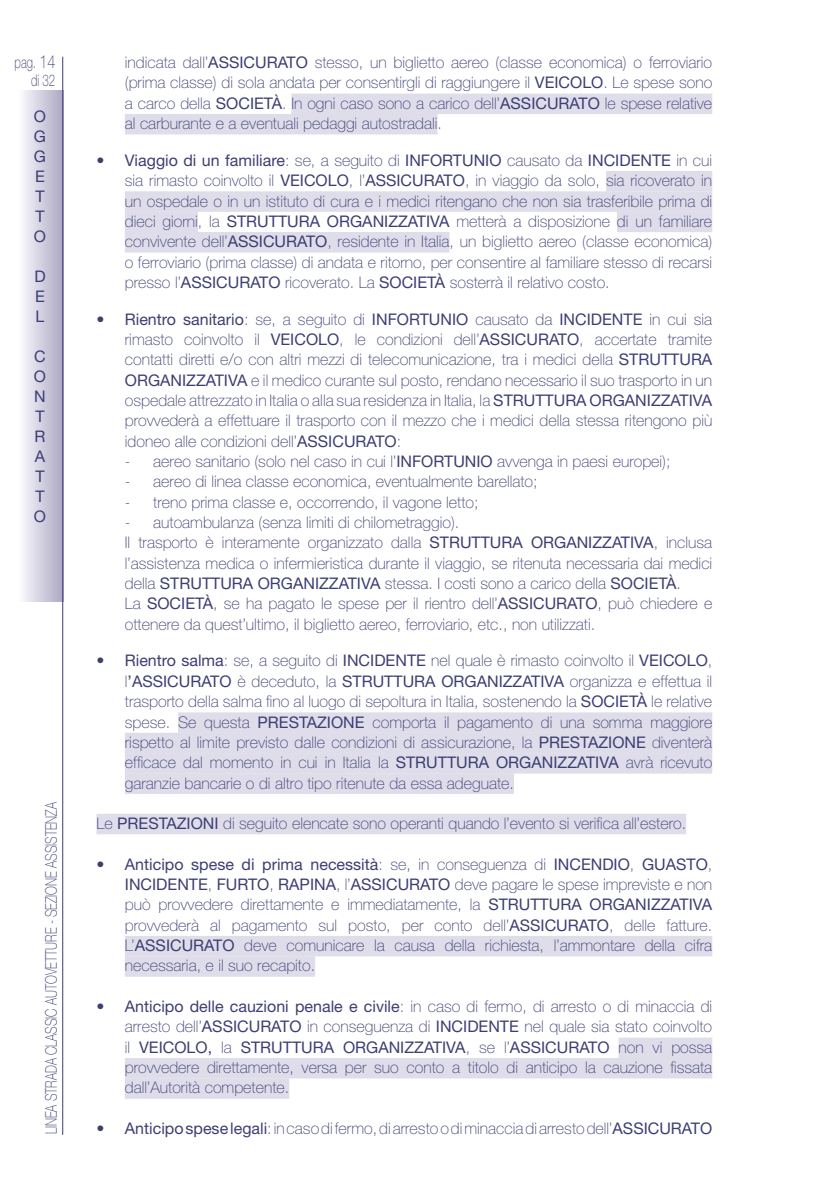
<style>
.page{position:relative;width:840px;height:1191px;background:#fff}
.page>*{position:absolute;margin:0;border:0;box-sizing:border-box;transform-origin:0 0}
.t1{font:100 16.2px/18px "Helvetica Neue LT Std";color:#3c3e73;text-align:right;scale:.71 1}
.t2{font:100 16px/20.4px "Helvetica Neue LT Std";color:#3c3e73;text-align:justify}
.t3{font:100 16px "Helvetica Neue LT Std";color:#3c3e73;scale:.74 1}
.t4{font:16px/20px "Helvetica Neue LT Std";color:#3c3e73;text-align:justify}
.s1{font-size:18px}
.s2{font-weight:400}
</style>
<div class="page">
<div style="left:291px;top:94px;width:420px;height:20px;background:#dfddea"></div>
<div style="left:125px;top:114px;width:312px;height:20px;background:#dfddea"></div>
<div style="left:605px;top:171px;width:106px;height:20px;background:#dfddea"></div>
<div style="left:125px;top:191px;width:586px;height:21px;background:#dfddea"></div>
<div style="left:125px;top:212px;width:73px;height:20px;background:#dfddea"></div>
<div style="left:616px;top:212px;width:95px;height:20px;background:#dfddea"></div>
<div style="left:125px;top:232px;width:324px;height:20px;background:#dfddea"></div>
<div style="left:178px;top:712px;width:533px;height:21px;background:#dfddea"></div>
<div style="left:125px;top:732px;width:586px;height:21px;background:#dfddea"></div>
<div style="left:125px;top:753px;width:586px;height:20px;background:#dfddea"></div>
<div style="left:125px;top:773px;width:388px;height:21px;background:#dfddea"></div>
<div style="left:96px;top:813px;width:589px;height:21px;background:#dfddea"></div>
<div style="left:125px;top:936px;width:586px;height:20px;background:#dfddea"></div>
<div style="left:125px;top:956px;width:190px;height:20px;background:#dfddea"></div>
<div style="left:618px;top:1037px;width:93px;height:21px;background:#dfddea"></div>
<div style="left:125px;top:1058px;width:586px;height:20px;background:#dfddea"></div>
<div style="left:125px;top:1078px;width:164px;height:20px;background:#dfddea"></div>
<div style="left:17px;top:91px;width:46px;height:510px;background:linear-gradient(to right,#fff,#afaac6)"></div>
<hr style="left:62px;top:57px;width:1px;height:1077px;background:#3c3e73">
<p class="t1" style="left:15px;top:53px;width:59px">pag. <span class="s1">14 </span>di 32</p>
<p class="t2" style="left:125px;top:52px;width:588px">indicata dall’<span class="s2">ASSICURATO</span> stesso, un biglietto aereo (classe economica) o ferroviario (prima classe) di sola andata per consentirgli di raggiungere il <span class="s2">VEICOLO</span>. Le spese sono a carco della <span class="s2">SOCIETÀ</span>. In ogni caso sono a carico dell’<span class="s2">ASSICURATO</span> le spese relative al carburante e a eventuali pedaggi autostradali.</p>
<p class="t2" style="left:125px;top:150px;width:588px;text-indent:-28px">• <span class="s2">Viaggio di un familiare</span>: se, a seguito di <span class="s2">INFORTUNIO</span> causato da <span class="s2">INCIDENTE</span> in cui sia rimasto coinvolto il <span class="s2">VEICOLO</span>, l’<span class="s2">ASSICURATO</span>, in viaggio da solo, sia ricoverato in un ospedale o in un istituto di cura e i medici ritengano che non sia trasferibile prima di dieci giorni, la <span class="s2">STRUTTURA ORGANIZZATIVA</span> metterà a disposizione di un familiare convivente dell’<span class="s2">ASSICURATO</span>, residente in Italia, un biglietto aereo (classe economica) o ferroviario (prima classe) di andata e ritorno, per consentire al familiare stesso di recarsi presso l’<span class="s2">ASSICURATO</span> ricoverato. La <span class="s2">SOCIETÀ</span> sosterrà il relativo costo.</p>
<p class="t2" style="left:125px;top:309px;width:588px;text-indent:-28px">• <span class="s2">Rientro sanitario</span>: se, a seguito di <span class="s2">INFORTUNIO</span> causato da <span class="s2">INCIDENTE</span> in cui sia rimasto coinvolto il <span class="s2">VEICOLO</span>, le condizioni dell’<span class="s2">ASSICURATO</span>, accertate tramite contatti diretti e/o con altri mezzi di telecomunicazione, tra i medici della <span class="s2">STRUTTURA ORGANIZZATIVA</span> e il medico curante sul posto, rendano necessario il suo trasporto in un ospedale attrezzato in Italia o alla sua residenza in Italia, la <span class="s2">STRUTTURA ORGANIZZATIVA </span>provvederà a effettuare il trasporto con il mezzo che i medici della stessa ritengono più idoneo alle condizioni dell’<span class="s2">ASSICURATO</span>:</p>
<p class="t2" style="left:125px;top:451px;width:547px">- aereo sanitario (solo nel caso in cui l’<span class="s2">INFORTUNIO</span> avvenga in paesi europei);</p>
<p class="t2" style="left:125px;top:471px;width:414px">- aereo di linea classe economica, eventualmente barellato;</p>
<p class="t2" style="left:125px;top:492px;width:355px">- treno prima classe e, occorrendo, il vagone letto;</p>
<p class="t2" style="left:125px;top:512px;width:588px;text-align:left">- autoambulanza (senza limiti di chilometraggio).<br>Il trasporto è interamente organizzato dalla <span class="s2">STRUTTURA ORGANIZZATIVA</span>, inclusa l’assistenza medica o infermieristica durante il viaggio, se ritenuta necessaria dai medici della <span class="s2">STRUTTURA ORGANIZZATIVA</span> stessa. I costi sono a carico della <span class="s2">SOCIETÀ</span>.<br>La <span class="s2">SOCIETÀ</span>, se ha pagato le spese per il rientro dell’<span class="s2">ASSICURATO</span>, può chiedere e ottenere da quest’ultimo, il biglietto aereo, ferroviario, etc., non utilizzati.</p>
<p class="t2" style="left:125px;top:650px;width:588px;text-indent:-28px">• <span class="s2">Rientro salma</span>: se, a seguito di <span class="s2">INCIDENTE</span> nel quale è rimasto coinvolto il <span class="s2">VEICOLO</span>, l<span class="s2">’ASSICURATO</span> è deceduto, la <span class="s2">STRUTTURA ORGANIZZATIVA</span> organizza e effettua il trasporto della salma fino al luogo di sepoltura in Italia, sostenendo la <span class="s2">SOCIETÀ</span> le relative spese. Se questa <span class="s2">PRESTAZIONE</span> comporta il pagamento di una somma maggiore rispetto al limite previsto dalle condizioni di assicurazione, la <span class="s2">PRESTAZIONE</span> diventerà efficace dal momento in cui in Italia la <span class="s2">STRUTTURA ORGANIZZATIVA</span> avrà ricevuto garanzie bancarie o di altro tipo ritenute da essa adeguate.</p>
<p class="t2" style="left:96px;top:813px;width:591px">Le <span class="s2">PRESTAZIONI</span> di seguito elencate sono operanti quando l’evento si verifica all’estero.</p>
<p class="t2" style="left:125px;top:853px;width:588px;text-indent:-28px">• <span class="s2">Anticipo spese di prima necessità</span>: se, in conseguenza di <span class="s2">INCENDIO</span>, <span class="s2">GUASTO</span>, <span class="s2">INCIDENTE</span>, <span class="s2">FURTO</span>, <span class="s2">RAPINA</span>, l’<span class="s2">ASSICURATO</span> deve pagare le spese impreviste e non può provvedere direttamente e immediatamente, la <span class="s2">STRUTTURA ORGANIZZATIVA </span>provvederà al pagamento sul posto, per conto dell’<span class="s2">ASSICURATO</span>, delle fatture.<br>L’<span class="s2">ASSICURATO</span> deve comunicare la causa della richiesta, l’ammontare della cifra necessaria, e il suo recapito.</p>
<p class="t2" style="left:125px;top:996px;width:588px;text-indent:-28px">• <span class="s2">Anticipo delle cauzioni penale e civile</span>: in caso di fermo, di arresto o di minaccia di arresto dell’<span class="s2">ASSICURATO</span> in conseguenza di <span class="s2">INCIDENTE</span> nel quale sia stato coinvolto il <span class="s2">VEICOLO,</span> la <span class="s2">STRUTTURA ORGANIZZATIVA</span>, se l’<span class="s2">ASSICURATO</span> non vi possa provvedere direttamente, versa per suo conto a titolo di anticipo la cauzione fissata dall’Autorità competente.</p>
<p class="t2" style="left:96px;top:1118px;width:617px">• <span class="s2">Anticipo spese legali</span>: in caso di fermo, di arresto o di minaccia di arresto dell’<span class="s2">ASSICURATO</span></p>
<p class="t4" style="left:34px;top:106px;width:14px">O G G E T T O</p>
<p class="t4" style="left:34px;top:266px;width:13px">D E L</p>
<p class="t4" style="left:34px;top:346px;width:14px">C O N T R A T T O</p>
<p class="t3" style="left:42px;top:1134px;width:451px;rotate:-90deg">LINEA STRADA CLASSIC AUTOVETTURE - SEZIONE ASSISTENZA</p>
</div>
